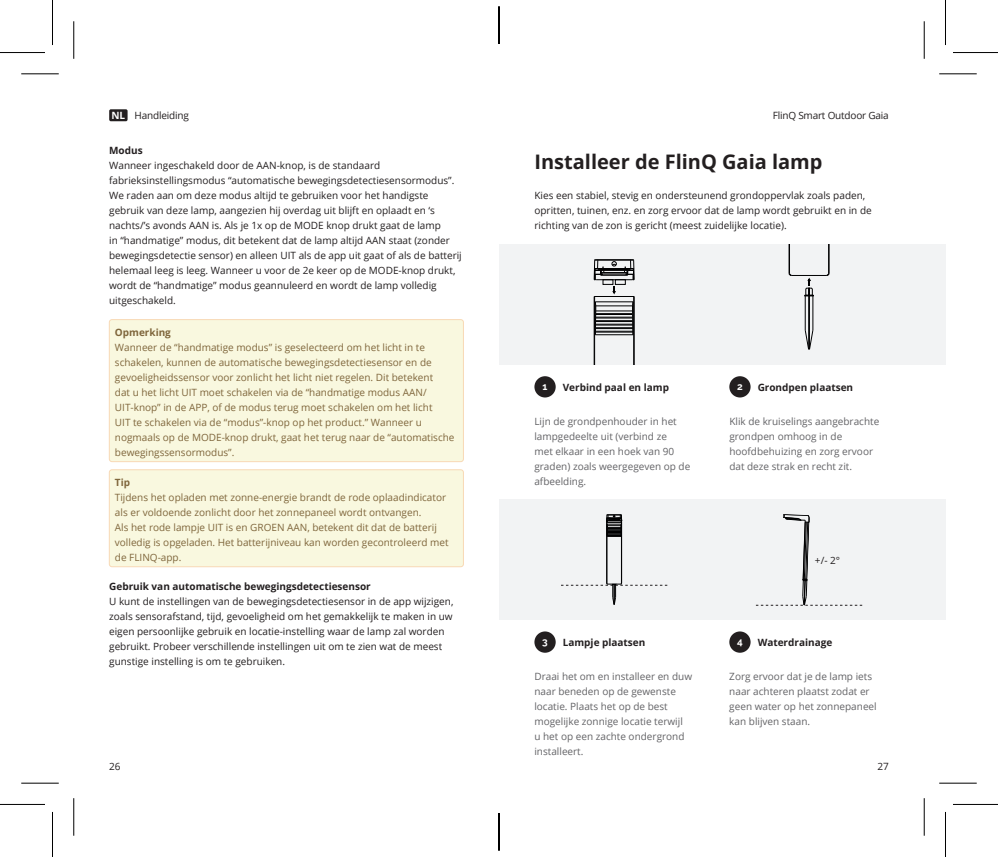
<style>
.page{position:relative;width:998px;height:857px;background:#fff}
.page>*{position:absolute;margin:0;border:0;box-sizing:border-box;transform-origin:0 0}
.t1{font:700 20px "Open Sans";color:#231f20}
.t2{font:10px/15px "Open Sans";color:#231f20}
.t3{font:10px/15px "Open Sans";color:#7f663c}
.t4{font:10px/15px "Open Sans";color:#636366}
.t5{font:700 10px "Open Sans";color:#231f20}
.t6{font:10px "Open Sans";letter-spacing:-.02em;color:#231f20}
.t7{font:700 10px "Open Sans";color:#7f663c}
.t8{font:700 10px "Raleway";color:#fff}
.s1{font-weight:700;color:#fff}
</style>
<div class="page">
<div style="left:109px;top:109px;width:19px;height:12px;background:#231f20;border-radius:2px"></div>
<div style="left:109px;top:319px;width:354px;height:142px;background:#f9f8df;border-radius:3px"></div>
<div style="left:109px;top:319px;width:355px;height:142px;border:1px solid #f8d9b5;border-radius:3px"></div>
<div style="left:109px;top:469px;width:354px;height:97px;background:#f9f8df;border-radius:3px"></div>
<div style="left:109px;top:469px;width:355px;height:97px;border:1px solid #f8d9b5;border-radius:3px"></div>
<div style="left:499px;top:244px;width:446px;height:120px;background:#f2f3f4"></div>
<div style="left:499px;top:499px;width:446px;height:120px;background:#f2f3f4"></div>
<div style="left:534px;top:376px;width:22px;height:21px;background:#231f20;border-radius:50%"></div>
<div style="left:534px;top:631px;width:22px;height:21px;background:#231f20;border-radius:50%"></div>
<div style="left:729px;top:376px;width:22px;height:21px;background:#231f20;border-radius:50%"></div>
<div style="left:729px;top:631px;width:22px;height:21px;background:#231f20;border-radius:50%"></div>
<hr style="left:594px;top:296px;width:1px;height:68px;background:#000001">
<svg style="left:595px;top:302px;width:1px;height:32px"></svg>
<svg style="left:632px;top:302px;width:1px;height:32px"></svg>
<hr style="left:633px;top:296px;width:1px;height:68px;background:#000001">
<hr style="left:634px;top:296px;width:1px;height:68px;background:#000001">
<hr style="left:595px;top:334px;width:38px;height:1px;background:#000001">
<hr style="left:595px;top:331px;width:38px;height:1px;background:#000001">
<hr style="left:595px;top:330px;width:38px;height:1px;background:#000001">
<hr style="left:595px;top:328px;width:38px;height:1px;background:#000001">
<hr style="left:595px;top:327px;width:38px;height:1px;background:#000001">
<hr style="left:595px;top:324px;width:38px;height:1px;background:#000001">
<hr style="left:595px;top:323px;width:38px;height:1px;background:#000001">
<hr style="left:596px;top:321px;width:37px;height:1px;background:#000001">
<hr style="left:595px;top:320px;width:38px;height:1px;background:#000001">
<hr style="left:596px;top:317px;width:37px;height:1px;background:#000001">
<hr style="left:596px;top:316px;width:37px;height:1px;background:#000001">
<hr style="left:596px;top:314px;width:37px;height:1px;background:#000001">
<hr style="left:596px;top:313px;width:37px;height:1px;background:#000001">
<hr style="left:596px;top:310px;width:37px;height:1px;background:#000001">
<hr style="left:596px;top:305px;width:37px;height:1px;background:#000001">
<hr style="left:595px;top:301px;width:38px;height:1px;background:#000001">
<hr style="left:594px;top:296px;width:40px;height:1px;background:#000001">
<svg style="left:594px;top:259px;width:41px;height:21px"></svg>
<div style="left:603px;top:279px;width:10px;height:5px;border:1px solid #000001"></div>
<div style="left:615px;top:279px;width:11px;height:5px;border:1px solid #000001"></div>
<svg style="left:612px;top:286px;width:4px;height:8px"></svg>
<hr style="left:805px;top:296px;width:1px;height:34px;background:#000001">
<hr style="left:808px;top:296px;width:1px;height:53px;background:#000001">
<hr style="left:809px;top:296px;width:1px;height:53px;background:#000001">
<hr style="left:812px;top:296px;width:1px;height:34px;background:#000001">
<svg style="left:804px;top:329px;width:10px;height:21px"></svg>
<hr style="left:791px;top:275px;width:36px;height:1px;background:#000001">
<svg style="left:789px;top:244px;width:3px;height:32px"></svg>
<svg style="left:826px;top:244px;width:4px;height:32px"></svg>
<svg style="left:804px;top:277px;width:10px;height:20px"></svg>
<svg style="left:756px;top:514px;width:106px;height:91px"></svg>
<hr style="left:606px;top:522px;width:1px;height:61px;background:#000001">
<hr style="left:621px;top:522px;width:1px;height:61px;background:#000001">
<svg style="left:561px;top:582px;width:106px;height:22px"></svg>
<svg style="left:606px;top:514px;width:16px;height:23px"></svg>
<hr style="left:21px;top:73px;width:38px;height:1px;background:#000">
<hr style="left:939px;top:73px;width:38px;height:1px;background:#000">
<hr style="left:21px;top:782px;width:38px;height:1px;background:#000">
<hr style="left:939px;top:782px;width:38px;height:1px;background:#000">
<hr style="left:73px;top:21px;width:1px;height:38px;background:#000">
<hr style="left:73px;top:797px;width:1px;height:38px;background:#000">
<hr style="left:924px;top:21px;width:1px;height:38px;background:#000">
<hr style="left:924px;top:797px;width:1px;height:38px;background:#000">
<hr style="left:0;top:52px;width:45px;height:1px;background:#000">
<hr style="left:953px;top:52px;width:45px;height:1px;background:#000">
<hr style="left:0;top:803px;width:45px;height:1px;background:#000">
<hr style="left:953px;top:803px;width:45px;height:1px;background:#000">
<hr style="left:52px;top:0;width:1px;height:45px;background:#000">
<hr style="left:52px;top:811px;width:1px;height:45px;background:#000">
<hr style="left:945px;top:0;width:1px;height:45px;background:#000">
<hr style="left:945px;top:811px;width:1px;height:45px;background:#000">
<svg style="left:498px;top:16px;width:1px;height:28px"></svg>
<svg style="left:498px;top:813px;width:1px;height:28px"></svg>
<hr style="left:499px;top:6px;width:1px;height:38px;background:#000">
<hr style="left:499px;top:812px;width:1px;height:38px;background:#000">
<p class="t6" style="left:111px;top:111px;width:79px"><span class="s1">NL</span> Handleiding</p>
<p class="t6" style="left:773px;top:111px;width:117px">FlinQ Smart Outdoor Gaia</p>
<p class="t5" style="left:109px;top:147px;width:35px">Modus</p>
<p class="t2" style="left:109px;top:158px;width:354px">Wanneer ingeschakeld door de AAN-knop, is de standaard fabrieksinstellingsmodus “automatische bewegingsdetectiesensormodus”.<br>We raden aan om deze modus altijd te gebruiken voor het handigste gebruik van deze lamp, aangezien hij overdag uit blijft en oplaadt en ‘s nachts/’s avonds AAN is. Als je 1x op de MODE knop drukt gaat de lamp<br>in “handmatige” modus, dit betekent dat de lamp altijd AAN staat (zonder bewegingsdetectie sensor) en alleen UIT als de app uit gaat of als de batterij helemaal leeg is leeg. Wanneer u voor de 2e keer op de MODE-knop drukt, wordt de “handmatige” modus geannuleerd en wordt de lamp volledig uitgeschakeld.</p>
<h1 class="t1" style="left:534px;top:154px;width:290px">Installeer de FlinQ Gaia lamp</h1>
<p class="t2" style="left:534px;top:188px;width:339px">Kies een stabiel, stevig en ondersteunend grondoppervlak zoals paden, opritten, tuinen, enz. en zorg ervoor dat de lamp wordt gebruikt en in de richting van de zon is gericht (meest zuidelijke locatie).</p>
<p class="t7" style="left:115px;top:328px;width:58px">Opmerking</p>
<p class="t3" style="left:115px;top:340px;width:341px">Wanneer de “handmatige modus” is geselecteerd om het licht in te schakelen, kunnen de automatische bewegingsdetectiesensor en de gevoeligheidssensor voor zonlicht het licht niet regelen. Dit betekent<br>dat u het licht UIT moet schakelen via de “handmatige modus AAN/ UIT-knop” in de APP, of de modus terug moet schakelen om het licht<br>UIT te schakelen via de “modus”-knop op het product.” Wanneer u nogmaals op de MODE-knop drukt, gaat het terug naar de “automatische bewegingssensormodus”.</p>
<p class="t7" style="left:115px;top:478px;width:17px">Tip</p>
<p class="t3" style="left:115px;top:489px;width:335px">Tijdens het opladen met zonne-energie brandt de rode oplaadindicator als er voldoende zonlicht door het zonnepaneel wordt ontvangen.<br>Als het rode lampje UIT is en GROEN AAN, betekent dit dat de batterij volledig is opgeladen. Het batterijniveau kan worden gecontroleerd met de FLINQ-app.</p>
<p class="t5" style="left:109px;top:582px;width:263px">Gebruik van automatische bewegingsdetectiesensor</p>
<p class="t2" style="left:109px;top:593px;width:346px">U kunt de instellingen van de bewegingsdetectiesensor in de app wijzigen, zoals sensorafstand, tijd, gevoeligheid om het gemakkelijk te maken in uw eigen persoonlijke gebruik en locatie-instelling waar de lamp zal worden gebruikt. Probeer verschillende instellingen uit om te zien wat de meest gunstige instelling is om te gebruiken.</p>
<p class="t8" style="left:543px;top:382px;width:6px">1</p>
<p class="t5" style="left:563px;top:383px;width:108px">Verbind paal en lamp</p>
<p class="t8" style="left:737px;top:382px;width:7px">2</p>
<p class="t5" style="left:758px;top:383px;width:97px">Grondpen plaatsen</p>
<p class="t4" style="left:534px;top:414px;width:157px">Lijn de grondpenhouder in het lampgedeelte uit (verbind ze<br>met elkaar in een hoek van 90 graden) zoals weergegeven op de afbeelding.</p>
<p class="t4" style="left:729px;top:414px;width:151px">Klik de kruiselings aangebrachte grondpen omhoog in de hoofdbehuizing en zorg ervoor dat deze strak en recht zit.</p>
<p class="t8" style="left:542px;top:637px;width:7px">3</p>
<p class="t5" style="left:563px;top:638px;width:84px">Lampje plaatsen</p>
<p class="t2" style="left:815px;top:552px;width:27px">+/- 2°</p>
<p class="t8" style="left:737px;top:637px;width:7px">4</p>
<p class="t5" style="left:758px;top:638px;width:76px">Waterdrainage</p>
<p class="t4" style="left:534px;top:669px;width:159px">Draai het om en installeer en duw naar beneden op de gewenste locatie. Plaats het op de best mogelijke zonnige locatie terwijl<br>u het op een zachte ondergrond installeert.</p>
<p class="t4" style="left:729px;top:669px;width:149px">Zorg ervoor dat je de lamp iets naar achteren plaatst zodat er geen water op het zonnepaneel kan blijven staan.</p>
<p class="t2" style="left:109px;top:759px;width:13px">26</p>
<p class="t2" style="left:877px;top:759px;width:13px">27</p>
</div>
